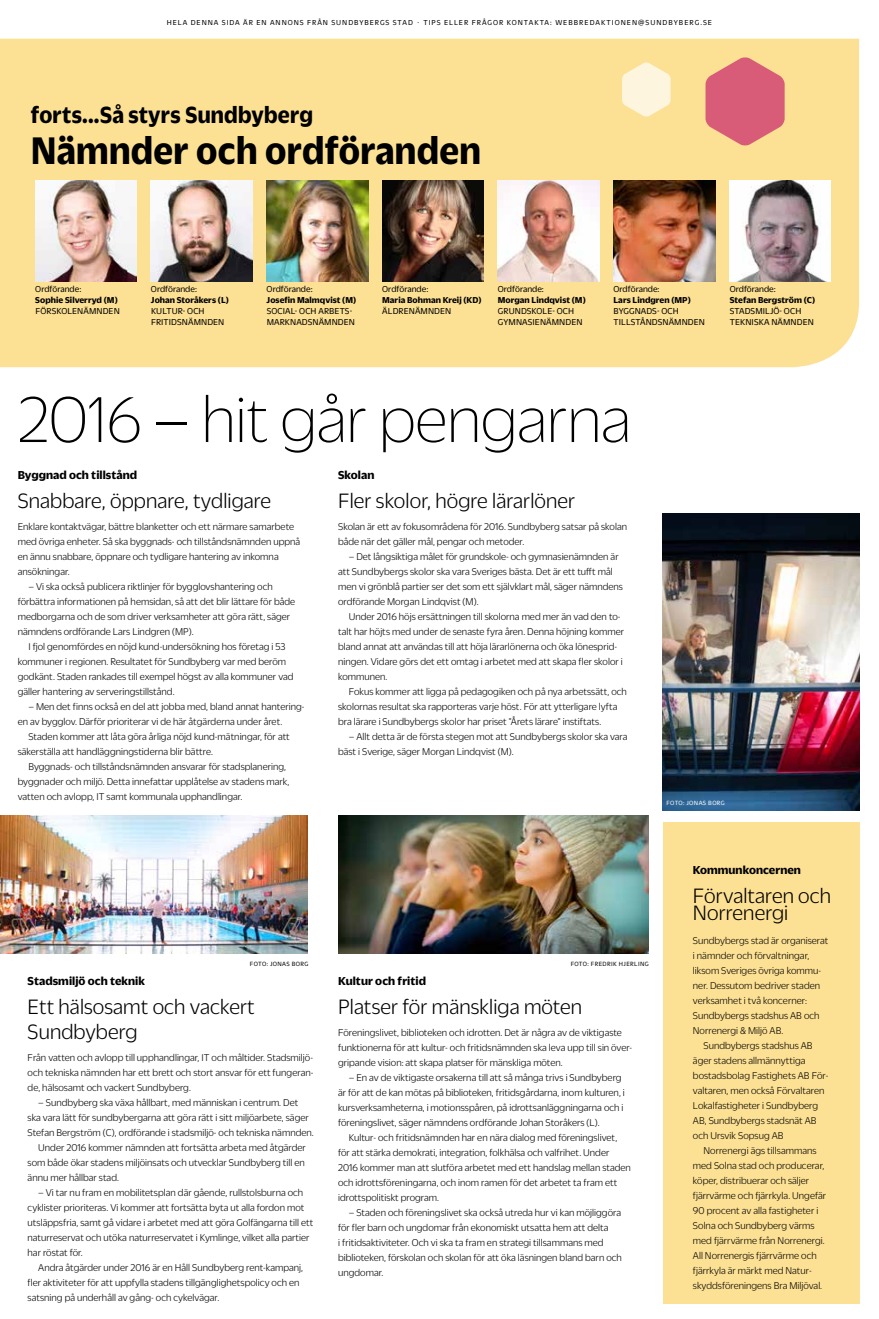
<style>
.page{position:relative;width:879px;height:1319px;background:#fff}
.page>*{position:absolute;margin:0;border:0;box-sizing:border-box;transform-origin:0 0}
.t1{font:100 70px "Duplicate Sans";color:#000}
.t2{font:700 41.62px "Duplicate Sans";letter-spacing:.01em;color:#000;scale:.92 1}
.t3{font:700 25.38px "Duplicate Sans";letter-spacing:.01em;color:#000;scale:.92 1}
.t4{font:300 22.5px/17.9px "Duplicate Sans";letter-spacing:.005em;color:#000}
.t5{font:700 12.5px "Duplicate Sans";letter-spacing:.005em;color:#000}
.t6{font:300 10.62px/15px "Duplicate Sans";letter-spacing:.005em;color:#000}
.t7{font:9.25px/11.1px "Duplicate Sans";letter-spacing:.01em;color:#000}
.t8{font:700 9.25px "Duplicate Sans";letter-spacing:.005em;color:#000}
.t9{font:7.75px "Duplicate Sans";letter-spacing:.12em;color:#000}
.t10{font:6.62px "Duplicate Sans";letter-spacing:.06em;color:#000}
.t11{font:6.62px "Duplicate Sans";letter-spacing:.06em;color:#fff}
</style>
<div class="page">
<div style="left:663px;top:822px;width:196px;height:481px;background:#fce093"></div>
<div style="left:0;top:39px;width:859px;height:328px;background:#fce093"></div>
<svg style="left:705px;top:57px;width:79px;height:89px;background:#e07b7d"></svg>
<svg style="left:622px;top:62px;width:48px;height:55px;background:#fdf0cc"></svg>
<img style="left:36px;top:180px;width:100px;height:101px">
<img style="left:267px;top:180px;width:101px;height:101px">
<img style="left:382px;top:180px;width:102px;height:101px">
<img style="left:498px;top:180px;width:101px;height:101px">
<img style="left:613px;top:180px;width:102px;height:101px">
<img style="left:729px;top:180px;width:101px;height:101px">
<img style="left:663px;top:513px;width:196px;height:297px">
<img style="left:338px;top:815px;width:311px;height:138px">
<img style="left:0;top:815px;width:307px;height:138px">
<img style="left:151px;top:180px;width:101px;height:101px">
<p class="t9" style="left:167px;top:18px;width:547px">HELA DENNA SIDA ÄR EN ANNONS FRÅN SUNDBYBERGS STAD · TIPS ELLER FRÅGOR KONTAKTA: WEBBREDAKTIONEN@SUNDBYBERG.SE</p>
<h3 class="t3" style="left:31px;top:97px;width:308px">forts...Så styrs Sundbyberg</h3>
<h2 class="t2" style="left:31px;top:122px;width:491px">Nämnder och ordföranden</h2>
<p class="t7" style="left:35px;top:282px;width:47px">Ordförande:</p>
<p class="t8" style="left:35px;top:293px;width:84px">Sophie Silverryd (M)</p>
<p class="t7" style="left:35px;top:305px;width:86px">FÖRSKOLENÄMNDEN</p>
<p class="t7" style="left:151px;top:282px;width:47px">Ordförande:</p>
<p class="t8" style="left:151px;top:293px;width:79px">Johan Storåkers (L)</p>
<p class="t7" style="left:151px;top:305px;width:75px">KULTUR- OCH<br>FRITIDSNÄMNDEN</p>
<p class="t7" style="left:267px;top:282px;width:47px">Ordförande:</p>
<p class="t8" style="left:267px;top:293px;width:91px">Josefin Malmqvist (M)</p>
<p class="t7" style="left:267px;top:305px;width:90px">SOCIAL- OCH ARBETS-<br>MARKNADSNÄMNDEN</p>
<p class="t7" style="left:382px;top:282px;width:47px">Ordförande:</p>
<p class="t8" style="left:382px;top:293px;width:101px">Maria Bohman Kreij (KD)</p>
<p class="t7" style="left:382px;top:305px;width:70px">ÄLDRENÄMNDEN</p>
<p class="t7" style="left:498px;top:282px;width:47px">Ordförande:</p>
<p class="t8" style="left:498px;top:293px;width:89px">Morgan Lindqvist (M)</p>
<p class="t7" style="left:498px;top:305px;width:86px">GRUNDSKOLE- OCH<br>GYMNASIENÄMNDEN</p>
<p class="t7" style="left:613px;top:282px;width:47px">Ordförande:</p>
<p class="t8" style="left:613px;top:293px;width:79px">Lars Lindgren (MP)</p>
<p class="t7" style="left:613px;top:305px;width:93px">BYGGNADS- OCH<br>TILLSTÅNDSNÄMNDEN</p>
<p class="t7" style="left:730px;top:282px;width:47px">Ordförande:</p>
<p class="t8" style="left:730px;top:293px;width:87px">Stefan Bergström (C)</p>
<p class="t7" style="left:730px;top:305px;width:86px">STADSMILJÖ- OCH<br>TEKNISKA NÄMNDEN</p>
<h1 class="t1" style="left:18px;top:378px;width:615px">2016 – hit går pengarna</h1>
<p class="t5" style="left:18px;top:467px;width:121px">Byggnad och tillstånd</p>
<h3 class="t4" style="left:18px;top:490px;width:255px">Snabbare, öppnare, tydligare</h3>
<p class="t6" style="left:18px;top:518px;width:284px">Enklare kontaktvägar, bättre blanketter och ett närmare samarbete med övriga enheter. Så ska byggnads- och tillståndsnämnden uppnå en ännu snabbare, öppnare och tydligare hantering av inkomna ansökningar.</p>
<p class="t6" style="left:18px;top:578px;width:279px;text-indent:11px">– Vi ska också publicera riktlinjer för bygglovshantering och förbättra informationen på hemsidan, så att det blir lättare för både medborgarna och de som driver verksamheter att göra rätt, säger nämndens ordförande Lars Lindgren (MP).</p>
<p class="t6" style="left:18px;top:638px;width:277px;text-indent:11px">I fjol genomfördes en nöjd kund-undersökning hos företag i 53 kommuner i regionen. Resultatet för Sundbyberg var med beröm godkänt. Staden rankades till exempel högst av alla kommuner vad gäller hantering av serveringstillstånd.</p>
<p class="t6" style="left:18px;top:698px;width:288px;text-indent:11px">– Men det finns också en del att jobba med, bland annat hantering&shy;en av bygglov. Därför prioriterar vi de här åtgärderna under året.</p>
<p class="t6" style="left:18px;top:728px;width:274px;text-indent:11px">Staden kommer att låta göra årliga nöjd kund-mätningar, för att säkerställa att handläggningstiderna blir bättre.</p>
<p class="t6" style="left:18px;top:758px;width:273px;text-indent:11px">Byggnads- och tillståndsnämnden ansvarar för stadsplanering, byggnader och miljö. Detta innefattar upplåtelse av stadens mark, vatten och avlopp, IT samt kommunala upphandlingar.</p>
<p class="t5" style="left:338px;top:467px;width:38px">Skolan</p>
<h3 class="t4" style="left:338px;top:490px;width:239px">Fler skolor, högre lärarlöner</h3>
<p class="t6" style="left:338px;top:518px;width:290px">Skolan är ett av fokusområdena för 2016. Sundbyberg satsar på skolan både när det gäller mål, pengar och metoder.</p>
<p class="t6" style="left:338px;top:548px;width:286px;text-indent:11px">– Det långsiktiga målet för grundskole- och gymnasienämnden är att Sundbybergs skolor ska vara Sveriges bästa. Det är ett tufft mål men vi grönblå partier ser det som ett självklart mål, säger nämndens ordförande Morgan Lindqvist (M).</p>
<p class="t6" style="left:338px;top:608px;width:288px;text-indent:11px">Under 2016 höjs ersättningen till skolorna med mer än vad den to&shy;talt har höjts med under de senaste fyra åren. Denna höjning kommer bland annat att användas till att höja lärarlönerna och öka lönesprid&shy;ningen. Vidare görs det ett omtag i arbetet med att skapa fler skolor i kommunen.</p>
<p class="t6" style="left:338px;top:683px;width:290px;text-indent:11px">Fokus kommer att ligga på pedagogiken och på nya arbetssätt, och skolornas resultat ska rapporteras varje höst. För att ytterligare lyfta bra lärare i Sundbybergs skolor har priset ”Årets lärare” instiftats.</p>
<p class="t6" style="left:338px;top:728px;width:291px;text-indent:11px">– Allt detta är de första stegen mot att Sundbybergs skolor ska vara bäst i Sverige, säger Morgan Lindqvist (M).</p>
<p class="t11" style="left:666px;top:798px;width:60px">FOTO: JONAS BORG</p>
<p class="t10" style="left:250px;top:959px;width:60px">FOTO: JONAS BORG</p>
<p class="t10" style="left:571px;top:959px;width:80px">FOTO: FREDRIK HJERLING</p>
<p class="t5" style="left:28px;top:972px;width:119px">Stadsmiljö och teknik</p>
<h3 class="t4" style="left:28px;top:992px;width:229px;line-height:25px">Ett hälsosamt och vackert<br>Sundbyberg</h3>
<p class="t6" style="left:28px;top:1049px;width:287px;text-align:justify">Från vatten och avlopp till upphandlingar, IT och måltider. Stadsmiljö&shy;och tekniska nämnden har ett brett och stort ansvar för ett fungeran&shy;de, hälsosamt och vackert Sundbyberg.</p>
<p class="t6" style="left:38px;top:1094px;width:262px">– Sundbyberg ska växa hållbart, med människan i centrum. Det</p>
<p class="t6" style="left:28px;top:1109px;width:283px">ska vara lätt för sundbybergarna att göra rätt i sitt miljöarbete, säger</p>
<p class="t6" style="left:28px;top:1124px;width:288px">Stefan Bergström (C), ordförande i stadsmiljö- och tekniska nämnden.</p>
<p class="t6" style="left:38px;top:1139px;width:269px">Under 2016 kommer nämnden att fortsätta arbeta med åtgärder</p>
<p class="t6" style="left:28px;top:1154px;width:279px">som både ökar stadens miljöinsats och utvecklar Sundbyberg till en</p>
<p class="t6" style="left:28px;top:1169px;width:93px">ännu mer hållbar stad.</p>
<p class="t6" style="left:28px;top:1184px;width:287px;text-indent:11px">– Vi tar nu fram en mobilitetsplan där gående, rullstolsburna och cyklister prioriteras. Vi kommer att fortsätta byta ut alla fordon mot utsläppsfria, samt gå vidare i arbetet med att göra Golfängarna till ett naturreservat och utöka naturreservatet i Kymlinge, vilket alla partier har röstat för.</p>
<p class="t6" style="left:28px;top:1259px;width:277px;text-indent:11px">Andra åtgärder under 2016 är en Håll Sundbyberg rent-kampanj, fler aktiviteter för att uppfylla stadens tillgänglighetspolicy och en satsning på underhåll av gång- och cykelvägar.</p>
<p class="t5" style="left:338px;top:972px;width:89px">Kultur och fritid</p>
<h3 class="t4" style="left:338px;top:996px;width:246px">Platser för mänskliga möten</h3>
<p class="t6" style="left:338px;top:1024px;width:296px">Föreningslivet, biblioteken och idrotten. Det är några av de viktigaste funktionerna för att kultur- och fritidsnämnden ska leva upp till sin över&shy;gripande vision: att skapa platser för mänskliga möten.</p>
<p class="t6" style="left:338px;top:1069px;width:288px;text-indent:11px">– En av de viktigaste orsakerna till att så många trivs i Sundbyberg är för att de kan mötas på biblioteken, fritidsgårdarna, inom kulturen, i kursverksamheterna, i motionsspåren, på idrottsanläggningarna och i föreningslivet, säger nämndens ordförande Johan Storåkers (L).</p>
<p class="t6" style="left:338px;top:1129px;width:294px;text-indent:11px">Kultur- och fritidsnämnden har en nära dialog med föreningslivet, för att stärka demokrati, integration, folkhälsa och valfrihet. Under 2016 kommer man att slutföra arbetet med ett handslag mellan staden och idrottsföreningarna, och inom ramen för det arbetet ta fram ett idrottspolitiskt program.</p>
<p class="t6" style="left:338px;top:1204px;width:285px;text-indent:11px">– Staden och föreningslivet ska också utreda hur vi kan möjliggöra för fler barn och ungdomar från ekonomiskt utsatta hem att delta<br>i fritidsaktiviteter. Och vi ska ta fram en strategi tillsammans med biblioteken, förskolan och skolan för att öka läsningen bland barn och ungdomar.</p>
<p class="t5" style="left:693px;top:861px;width:110px">Kommunkoncernen</p>
<h3 class="t4" style="left:693px;top:884px;width:140px">Förvaltaren och<br>Norrenergi</h3>
<p class="t6" style="left:693px;top:932px;width:137px">Sundbybergs stad är organiserat i nämnder och förvaltningar, liksom Sveriges övriga kommu&shy;ner. Dessutom bedriver staden verksamhet i två koncerner:<br>Sundbybergs stadshus AB och<br>Norrenergi &amp; Miljö AB.</p>
<p class="t6" style="left:693px;top:1037px;width:137px;text-indent:11px">Sundbybergs stadshus AB äger stadens allmännyttiga bostadsbolag Fastighets AB För&shy;valtaren, men också Förvaltaren<br>Lokalfastigheter i Sundbyberg<br>AB, Sundbybergs stadsnät AB och Ursvik Sopsug AB</p>
<p class="t6" style="left:693px;top:1142px;width:135px;text-indent:11px">Norrenergi ägs tillsammans med Solna stad och producerar, köper, distribuerar och säljer fjärrvärme och fjärrkyla. Ungefär<br>90 procent av alla fastigheter i<br>Solna och Sundbyberg värms med fjärrvärme från Norrenergi.<br>All Norrenergis fjärrvärme och fjärrkyla är märkt med Natur&shy;skyddsföreningens Bra Miljöval.</p>
</div>
